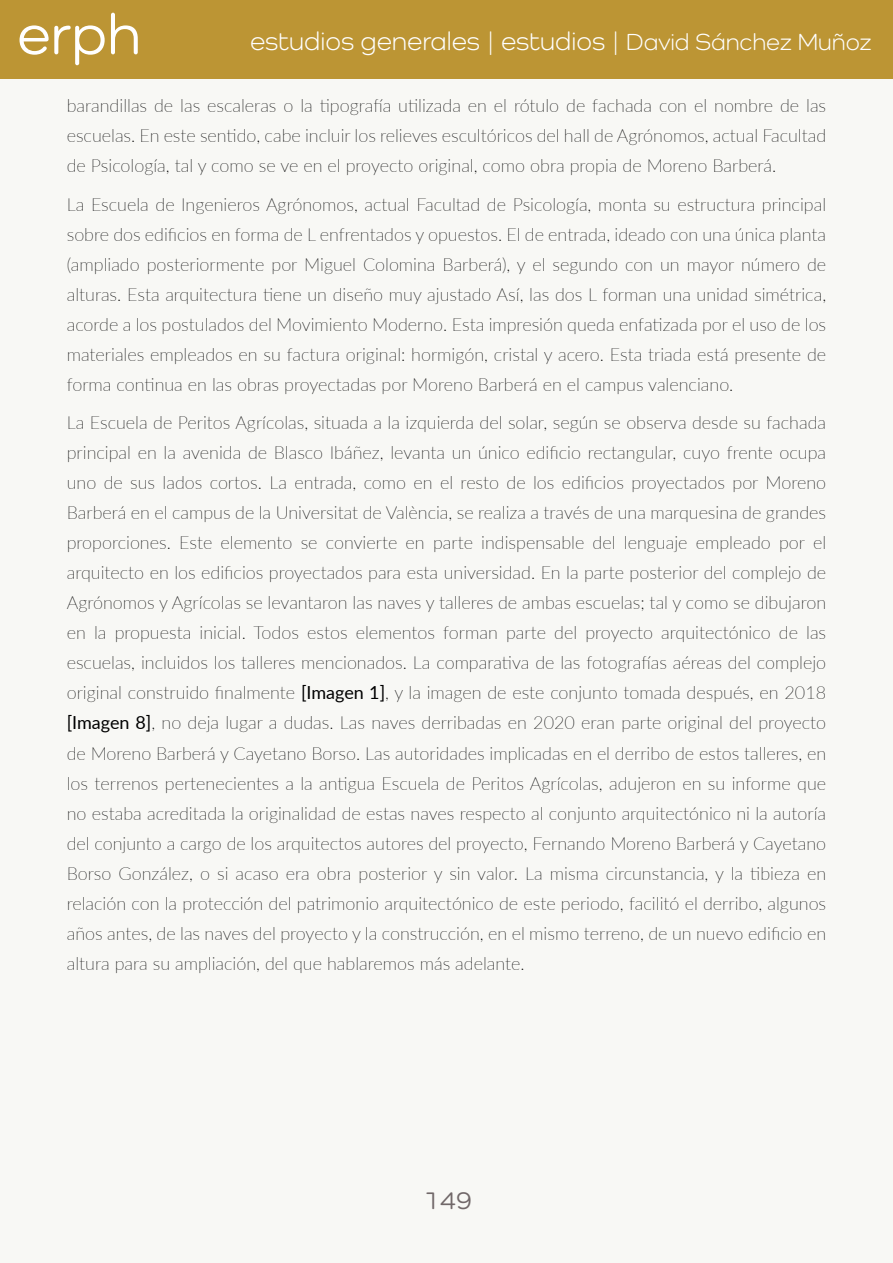
<style>
.page{position:relative;width:893px;height:1263px;background:#f8f8f5}
.page>*{position:absolute;margin:0;border:0;box-sizing:border-box;transform-origin:0 0}
.t1{font:500 58.5px "Como";color:#fff}
.t2{font:26.4px "Como";color:#fff}
.t3{font:500 25.5px "Como";color:#716869}
.t4{font:100 18px/30px "Lato";color:#000;text-align:justify}
.s1{font-weight:400}
.s2{font-size:24px}
</style>
<div class="page">
<div style="left:0;top:0;width:893px;height:79px;background:#bc9534"></div>
<h1 class="t1" style="left:17px;top:-1px;width:125px">erph</h1>
<p class="t4" style="left:67px;top:90px;width:761px">barandillas de las escaleras o la tipografía utilizada en el rótulo de fachada con el nombre de las escuelas. En este sentido, cabe incluir los relieves escultóricos del hall de Agrónomos, actual Facultad de Psicología, tal y como se ve en el proyecto original, como obra propia de Moreno Barberá.</p>
<p class="t4" style="left:67px;top:189px;width:761px">La Escuela de Ingenieros Agrónomos, actual Facultad de Psicología, monta su estructura principal sobre dos edificios en forma de L enfrentados y opuestos. El de entrada, ideado con una única planta (ampliado posteriormente por Miguel Colomina Barberá), y el segundo con un mayor número de alturas. Esta arquitectura tiene un diseño muy ajustado Así, las dos L forman una unidad simétrica, acorde a los postulados del Movimiento Moderno. Esta impresión queda enfatizada por el uso de los materiales empleados en su factura original: hormigón, cristal y acero. Esta triada está presente de forma continua en las obras proyectadas por Moreno Barberá en el campus valenciano.</p>
<p class="t4" style="left:67px;top:407px;width:761px">La Escuela de Peritos Agrícolas, situada a la izquierda del solar, según se observa desde su fachada principal en la avenida de Blasco Ibáñez, levanta un único edificio rectangular, cuyo frente ocupa uno de sus lados cortos. La entrada, como en el resto de los edificios proyectados por Moreno Barberá en el campus de la Universitat de València, se realiza a través de una marquesina de grandes proporciones. Este elemento se convierte en parte indispensable del lenguaje empleado por el arquitecto en los edificios proyectados para esta universidad. En la parte posterior del complejo de Agrónomos y Agrícolas se levantaron las naves y talleres de ambas escuelas; tal y como se dibujaron en la propuesta inicial. Todos estos elementos forman parte del proyecto arquitectónico de las escuelas, incluidos los talleres mencionados. La comparativa de las fotografías aéreas del complejo original construido finalmente <span class="s1">[Imagen 1]</span>, y la imagen de este conjunto tomada después, en 2018 <span class="s1">[Imagen 8]</span>, no deja lugar a dudas. Las naves derribadas en 2020 eran parte original del proyecto de Moreno Barberá y Cayetano Borso. Las autoridades implicadas en el derribo de estos talleres, en los terrenos pertenecientes a la antigua Escuela de Peritos Agrícolas, adujeron en su informe que no estaba acreditada la originalidad de estas naves respecto al conjunto arquitectónico ni la autoría del conjunto a cargo de los arquitectos autores del proyecto, Fernando Moreno Barberá y Cayetano Borso González, o si acaso era obra posterior y sin valor. La misma circunstancia, y la tibieza en relación con la protección del patrimonio arquitectónico de este periodo, facilitó el derribo, algunos años antes, de las naves del proyecto y la construcción, en el mismo terreno, de un nuevo edificio en altura para su ampliación, del que hablaremos más adelante.</p>
<h2 class="t2" style="left:250px;top:25px;width:623px">estudios generales | estudios | <span class="s2">David Sánchez Muñoz</span></h2>
<h3 class="t3" style="left:423px;top:1185px;width:51px">149</h3>
</div>
